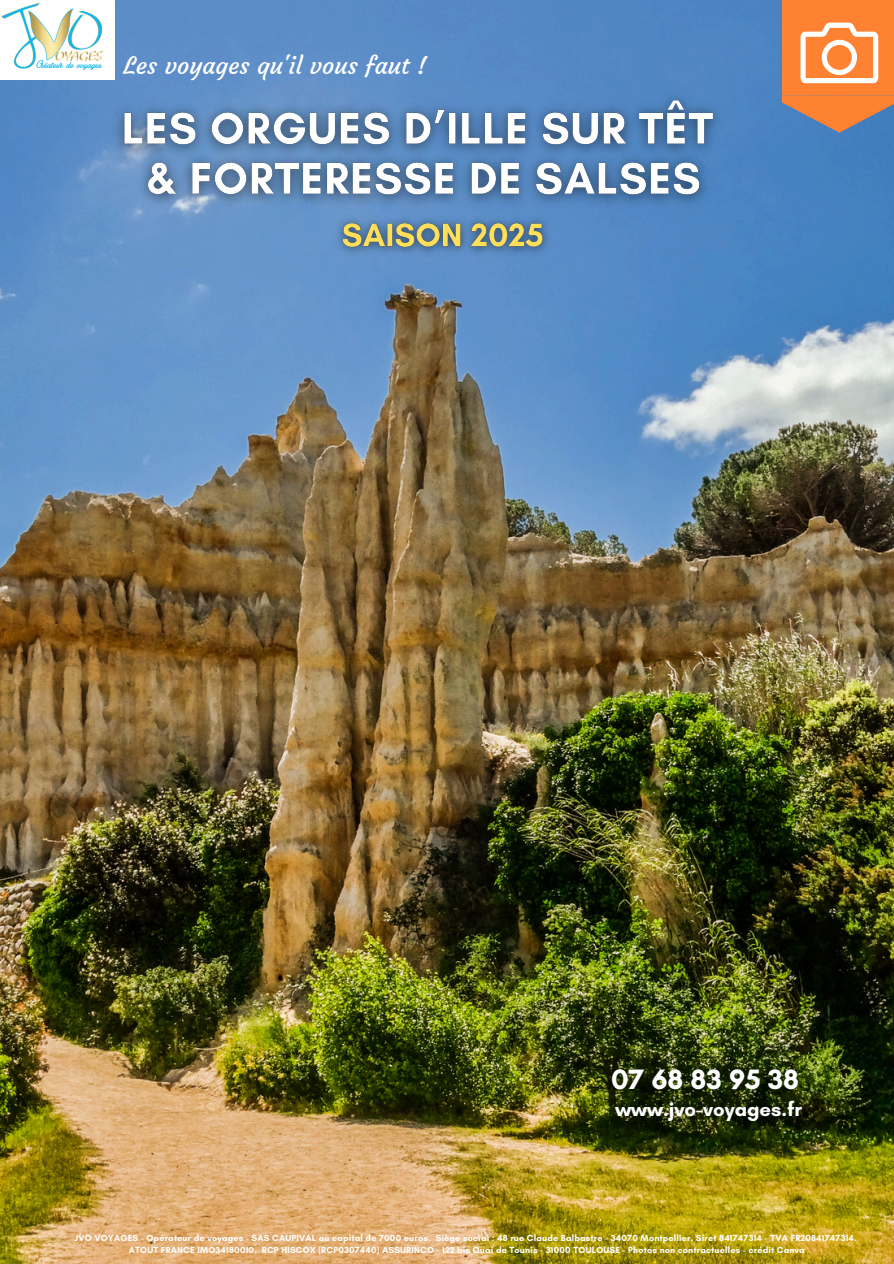
<style>
.page{position:relative;width:894px;height:1264px;background:#fff}
.page>*{position:absolute;margin:0;border:0;box-sizing:border-box;transform-origin:0 0}
.t1{font:700 28.5px "Glacial Indifference";color:#fff}
.t2{font:24px "Courgette";color:#fff}
.t3{font:700 20.25px "Glacial Indifference";color:#fff}
.t4{font:700 9px "Glacial Indifference";letter-spacing:.02em;color:#fff}
</style>
<div class="page">
<img style="left:0;top:0;width:893px;height:1263px">
<div style="left:0;top:0;width:115px;height:80px;background:#fff"></div>
<img style="left:1px;top:2px;width:102px;height:68px">
<svg style="left:782px;top:95px;width:111px;height:37px"></svg>
<div style="left:782px;top:0;width:111px;height:95px;background:#ff8233"></div>
<svg style="left:800px;top:23px;width:78px;height:60px"></svg>
<img style="left:103px;top:81px;width:630px;height:135px">
<img style="left:326px;top:208px;width:233px;height:56px">
<p class="t2" style="left:123px;top:51px;width:305px">Les voyages qu'il vous faut !</p>
<h4 class="t1" style="left:611px;top:1062px;width:190px">07 68 83 95 38</h4>
<p class="t3" style="left:615px;top:1096px;width:188px">www.jvo-voyages.fr</p>
<p class="t4" style="left:74px;top:1232px;width:783px">JVO VOYAGES - Opérateur de voyages - SAS CAUPIVAL au capital de 7000 euros. Siège social : 48 rue Claude Balbastre - 34070 Montpellier. Siret 841747314 - TVA FR20841747314.</p>
<h3 class="t4" style="left:129px;top:1244px;width:677px">ATOUT FRANCE IMO34180010. RCP HISCOX (RCP0307440) ASSURINCO - 122 bis Quai de Tounis - 31000 TOULOUSE - Photos non contractuelles - crédit Canva</h3>
</div>
